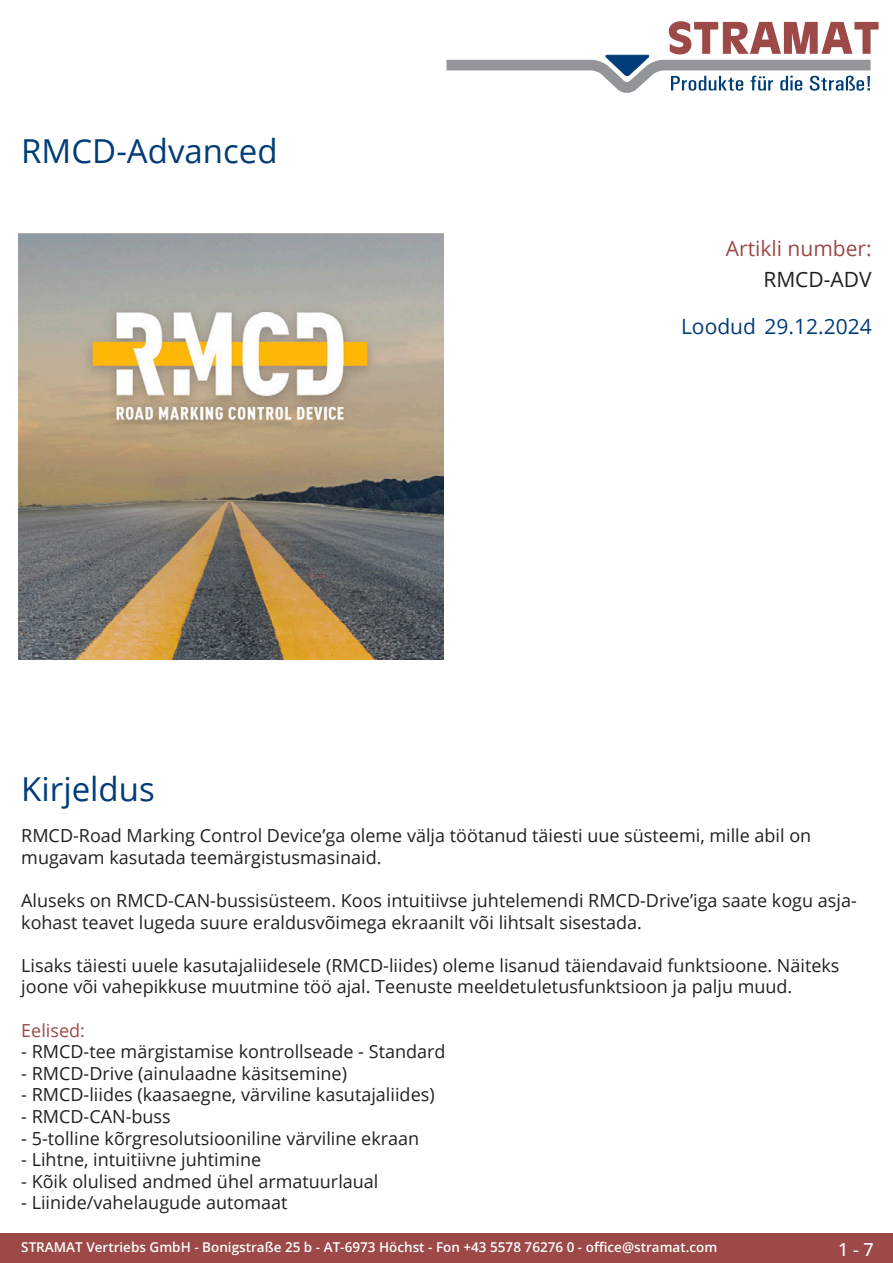
<style>
.page{position:relative;width:893px;height:1263px;background:#fff}
.page>*{position:absolute;margin:0;border:0;box-sizing:border-box;transform-origin:0 0}
.Produkttitel{font:33px "Open Sans";color:#003d78}
.Erstellungsdatum{font:21px "Open Sans";color:#003d78}
.TechDaten_Überschrif{font:21px "Open Sans";color:#9c4948}
.TechDaten_Inhalt{font:21px "Open Sans";color:#231f20}
.Beschreibung_Text{font:18px/21.6px "Open Sans";color:#231f20}
.Beschreibung_Text-2{font:18px "Open Sans";color:#9c4948}
.t1{font:500 18px "Open Sans";color:#fff}
.t2{font:600 13.5px "Open Sans";color:#fff}
</style>
<div class="page">
<div style="left:0;top:1233px;width:893px;height:30px;background:#9c4948"></div>
<svg style="left:446px;top:21px;width:433px;height:72px"></svg>
<img style="left:18px;top:234px;width:425px;height:425px">
<p class="Produkttitel" style="left:21px;top:128px;width:258px">RMCD-Advanced</p>
<p class="TechDaten_Überschrif" style="left:726px;top:234px;width:147px">Artikli number:</p>
<p class="TechDaten_Inhalt" style="left:763px;top:265px;width:110px">RMCD-ADV</p>
<p class="Erstellungsdatum" style="left:681px;top:312px;width:192px">Loodud 29.12.2024</p>
<p class="Produkttitel" style="left:21px;top:766px;width:135px">Kirjeldus</p>
<p class="Beschreibung_Text" style="left:21px;top:824px;width:792px">RMCD-Road Marking Control Device’ga oleme välja töötanud täiesti uue süsteemi, mille abil on mugavam kasutada teemärgistusmasinaid.</p>
<p class="Beschreibung_Text" style="left:21px;top:889px;width:836px">Aluseks on RMCD-CAN-bussisüsteem. Koos intuitiivse juhtelemendi RMCD-Drive’iga saate kogu asja&shy;kohast teavet lugeda suure eraldusvõimega ekraanilt või lihtsalt sisestada.</p>
<p class="Beschreibung_Text" style="left:21px;top:954px;width:820px">Lisaks täiesti uuele kasutajaliidesele (RMCD-liides) oleme lisanud täiendavaid funktsioone. Näiteks joone või vahepikkuse muutmine töö ajal. Teenuste meeldetuletusfunktsioon ja palju muud.</p>
<p class="Beschreibung_Text-2" style="left:21px;top:1018px;width:65px">Eelised:</p>
<p class="Beschreibung_Text" style="left:21px;top:1040px;width:426px">- RMCD-tee märgistamise kontrollseade - Standard</p>
<p class="Beschreibung_Text" style="left:21px;top:1062px;width:327px">- RMCD-Drive (ainulaadne käsitsemine)</p>
<p class="Beschreibung_Text" style="left:21px;top:1083px;width:415px">- RMCD-liides (kaasaegne, värviline kasutajaliides)</p>
<p class="Beschreibung_Text" style="left:21px;top:1105px;width:151px">- RMCD-CAN-buss</p>
<p class="Beschreibung_Text" style="left:21px;top:1127px;width:399px">- 5-tolline kõrgresolutsiooniline värviline ekraan</p>
<p class="Beschreibung_Text" style="left:21px;top:1148px;width:241px">- Lihtne, intuitiivne juhtimine</p>
<p class="Beschreibung_Text" style="left:21px;top:1170px;width:359px">- Kõik olulised andmed ühel armatuurlaual</p>
<p class="Beschreibung_Text" style="left:21px;top:1191px;width:268px">- Liinide/vahelaugude automaat</p>
<p class="t2" style="left:21px;top:1238px;width:698px">STRAMAT Vertriebs GmbH - Bonigstraße 25 b - AT-6973 Höchst - Fon +43 5578 76276 0 - office@stramat.com</p>
<p class="t1" style="left:838px;top:1237px;width:37px">1 - 7</p>
</div>
